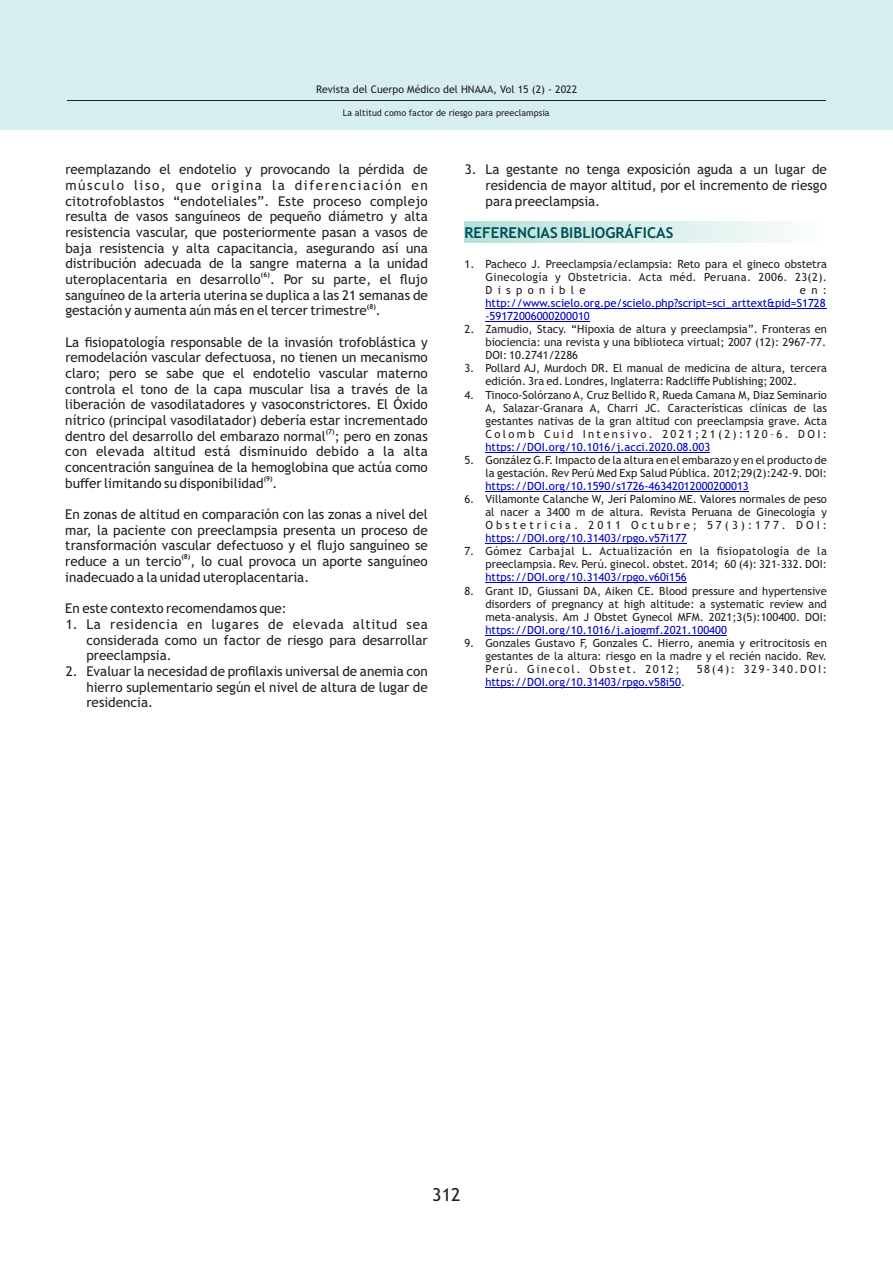
<style>
.page{position:relative;width:893px;height:1263px;background:#fff}
.page>*{position:absolute;margin:0;border:0;box-sizing:border-box;transform-origin:0 0}
.t1{font:18px "Trebuchet MS";color:#231f20}
.t2{font:700 15px "Trebuchet MS";color:#004f55}
.t3{font:13.5px/15.8px "Trebuchet MS";color:#231f20;text-align:justify}
.t4{font:11.25px/13px "Trebuchet MS";color:#231f20;text-align:justify}
.t5{font:11.25px/13px "Trebuchet MS";color:#0000c4}
.t6{font:11.25px/13px "Trebuchet MS";letter-spacing:.04em;color:#231f20;text-align:right}
.t7{font:11.25px "Trebuchet MS";letter-spacing:.145em;color:#231f20}
.t8{font:10.5px "Trebuchet MS";color:#231f20}
.t9{font:9px "Trebuchet MS";color:#231f20}
.t10{font:700 6.75px "Trebuchet MS";color:#231f20}
.s1{color:#231f20}
</style>
<div class="page">
<div style="left:464px;top:221px;width:363px;height:22px;background:linear-gradient(to right,#b4e0db,#fcfdfd)"></div>
<div style="left:0;top:0;width:893px;height:130px;background:#d7eef0"></div>
<hr style="left:67px;top:100px;width:759px;height:1px;background:#231f20">
<hr style="left:485px;top:308px;width:342px;height:1px;background:#0000c4">
<hr style="left:485px;top:321px;width:105px;height:1px;background:#0000c4">
<hr style="left:485px;top:452px;width:225px;height:1px;background:#0000c4">
<hr style="left:485px;top:491px;width:264px;height:1px;background:#0000c4">
<hr style="left:485px;top:543px;width:202px;height:1px;background:#0000c4">
<hr style="left:485px;top:582px;width:202px;height:1px;background:#0000c4">
<hr style="left:485px;top:635px;width:242px;height:1px;background:#0000c4">
<hr style="left:485px;top:687px;width:196px;height:1px;background:#0000c4">
<p class="t8" style="left:316px;top:86px;width:262px">Revista del Cuerpo Médico del HNAAA, Vol 15 (2) - 2022</p>
<p class="t9" style="left:343px;top:109px;width:208px">La altitud como factor de riesgo para preeclampsia</p>
<p class="t3" style="left:65px;top:163px;width:364px">reemplazando el endotelio y provocando la pérdida de músculo liso, que origina la diferenciación en citotrofoblastos “endoteliales”. Este proceso complejo resulta de vasos sanguíneos de pequeño diámetro y alta resistencia vascular, que posteriormente pasan a vasos de baja resistencia y alta capacitancia, asegurando así una distribución adecuada de la sangre materna a la unidad</p>
<p class="t10" style="left:261px;top:272px;width:11px">(6)</p>
<p class="t3" style="left:65px;top:272px;width:364px">uteroplacentaria en desarrollo . Por su parte, el flujo sanguíneo de la arteria uterina se duplica a las 21 semanas de</p>
<p class="t10" style="left:367px;top:304px;width:10px">(8)</p>
<p class="t3" style="left:65px;top:304px;width:317px">gestación y aumenta aún más en el tercer trimestre .</p>
<p class="t3" style="left:65px;top:335px;width:364px">La fisiopatología responsable de la invasión trofoblástica y remodelación vascular defectuosa, no tienen un mecanismo claro; pero se sabe que el endotelio vascular materno controla el tono de la capa muscular lisa a través de la liberación de vasodilatadores y vasoconstrictores. El Óxido nítrico (principal vasodilatador) debería estar incrementado</p>
<p class="t10" style="left:326px;top:429px;width:10px">(7)</p>
<p class="t3" style="left:65px;top:429px;width:364px">dentro del desarrollo del embarazo normal ; pero en zonas con elevada altitud está disminuido debido a la alta concentración sanguínea de la hemoglobina que actúa como</p>
<p class="t10" style="left:264px;top:476px;width:10px">(9)</p>
<p class="t3" style="left:65px;top:476px;width:214px">buffer limitando su disponibilidad .</p>
<p class="t3" style="left:65px;top:508px;width:364px">En zonas de altitud en comparación con las zonas a nivel del mar, la paciente con preeclampsia presenta un proceso de transformación vascular defectuoso y el flujo sanguíneo se</p>
<p class="t10" style="left:181px;top:554px;width:10px">(8)</p>
<p class="t3" style="left:65px;top:555px;width:364px">reduce a un tercio , lo cual provoca un aporte sanguíneo inadecuado a la unidad uteroplacentaria.</p>
<p class="t3" style="left:65px;top:602px;width:223px">En este contexto recomendamos que:</p>
<p class="t3" style="left:86px;top:617px;width:343px;text-indent:-21px">1. La residencia en lugares de elevada altitud sea considerada como un factor de riesgo para desarrollar preeclampsia.</p>
<p class="t3" style="left:86px;top:664px;width:343px;text-indent:-21px">2. Evaluar la necesidad de profilaxis universal de anemia con hierro suplementario según el nivel de altura de lugar de residencia.</p>
<p class="t3" style="left:486px;top:163px;width:343px;text-indent:-21px">3. La gestante no tenga exposición aguda a un lugar de residencia de mayor altitud, por el incremento de riesgo para preeclampsia.</p>
<p class="t2" style="left:464px;top:227px;width:210px">REFERENCIAS BIBLIOGRÁFICAS</p>
<p class="t4" style="left:485px;top:258px;width:343px;text-indent:-21px">1. Pacheco J. Preeclampsia/eclampsia: Reto para el gineco obstetra Ginecología y Obstetricia. Acta méd. Peruana. 2006. 23(2).<br>Disponible</p>
<p class="t4" style="left:800px;top:284px;width:29px">en:</p>
<p class="t5" style="left:485px;top:298px;width:342px">http://www.scielo.org.pe/scielo.php?script=sci_arttext&amp;pid=S1728 -59172006000200010</p>
<p class="t4" style="left:485px;top:324px;width:343px;text-indent:-21px">2. Zamudio, Stacy. “Hipoxia de altura y preeclampsia”. Fronteras en biociencia: una revista y una biblioteca virtual; 2007 (12): 2967-77.<br>DOI: 10.2741/2286</p>
<p class="t4" style="left:485px;top:363px;width:343px;text-indent:-21px">3. Pollard AJ, Murdoch DR. El manual de medicina de altura, tercera edición. 3ra ed. Londres, Inglaterra: Radcliffe Publishing; 2002.</p>
<p class="t4" style="left:485px;top:389px;width:343px;text-indent:-21px">4. Tinoco-Solórzano A, Cruz Bellido R, Rueda Camana M, Diaz Seminario A, Salazar-Granara A, Charri JC. Características clínicas de las gestantes nativas de la gran altitud con preeclampsia grave. Acta Colomb Cuid Intensivo. 2021;21(2):120–6. DOI:</p>
<p class="t5" style="left:485px;top:441px;width:226px">https://DOI.org/10.1016/j.acci.2020.08.003</p>
<p class="t4" style="left:464px;top:454px;width:364px;text-align:right">5. González G.F. Impacto de la altura en el embarazo y en el producto de la gestación. Rev Perú Med Exp Salud Pública. 2012;29(2):242-9. DOI:</p>
<p class="t5" style="left:485px;top:480px;width:265px">https://DOI.org/10.1590/s1726-46342012000200013</p>
<p class="t4" style="left:485px;top:493px;width:343px;text-indent:-21px">6. Villamonte Calanche W, Jerí Palomino ME. Valores normales de peso al nacer a 3400 m de altura. Revista Peruana de Ginecología y Obstetricia. 2011 Octubre; 57(3):177. DOI:</p>
<p class="t5" style="left:485px;top:533px;width:203px">https://DOI.org/10.31403/rpgo.v57i177</p>
<p class="t6" style="left:464px;top:546px;width:364px">7. Gómez Carbajal L. Actualización en la fisiopatología de la preeclampsia. Rev. Perú. ginecol. obstet. 2014; 60 (4): 321-332. DOI:</p>
<p class="t5" style="left:485px;top:572px;width:203px">https://DOI.org/10.31403/rpgo.v60i156</p>
<p class="t4" style="left:485px;top:585px;width:343px;text-indent:-21px">8. Grant ID, Giussani DA, Aiken CE. Blood pressure and hypertensive disorders of pregnancy at high altitude: a systematic review and meta-analysis. Am J Obstet Gynecol MFM. 2021;3(5):100400. DOI:</p>
<p class="t5" style="left:485px;top:624px;width:243px">https://DOI.org/10.1016/j.ajogmf.2021.100400</p>
<p class="t4" style="left:485px;top:637px;width:343px;text-indent:-21px">9. Gonzales Gustavo F, Gonzales C. Hierro, anemia y eritrocitosis en gestantes de la altura: riesgo en la madre y el recién nacido. Rev.<br>Perú. Ginecol. Obstet. 2012;</p>
<p class="t7" style="left:697px;top:665px;width:132px">58(4): 329-340.DOI:</p>
<p class="t5" style="left:485px;top:676px;width:201px">https://DOI.org/10.31403/rpgo.v58i50<span class="s1">.</span></p>
<h1 class="t1" style="left:432px;top:1187px;width:30px">312</h1>
</div>
